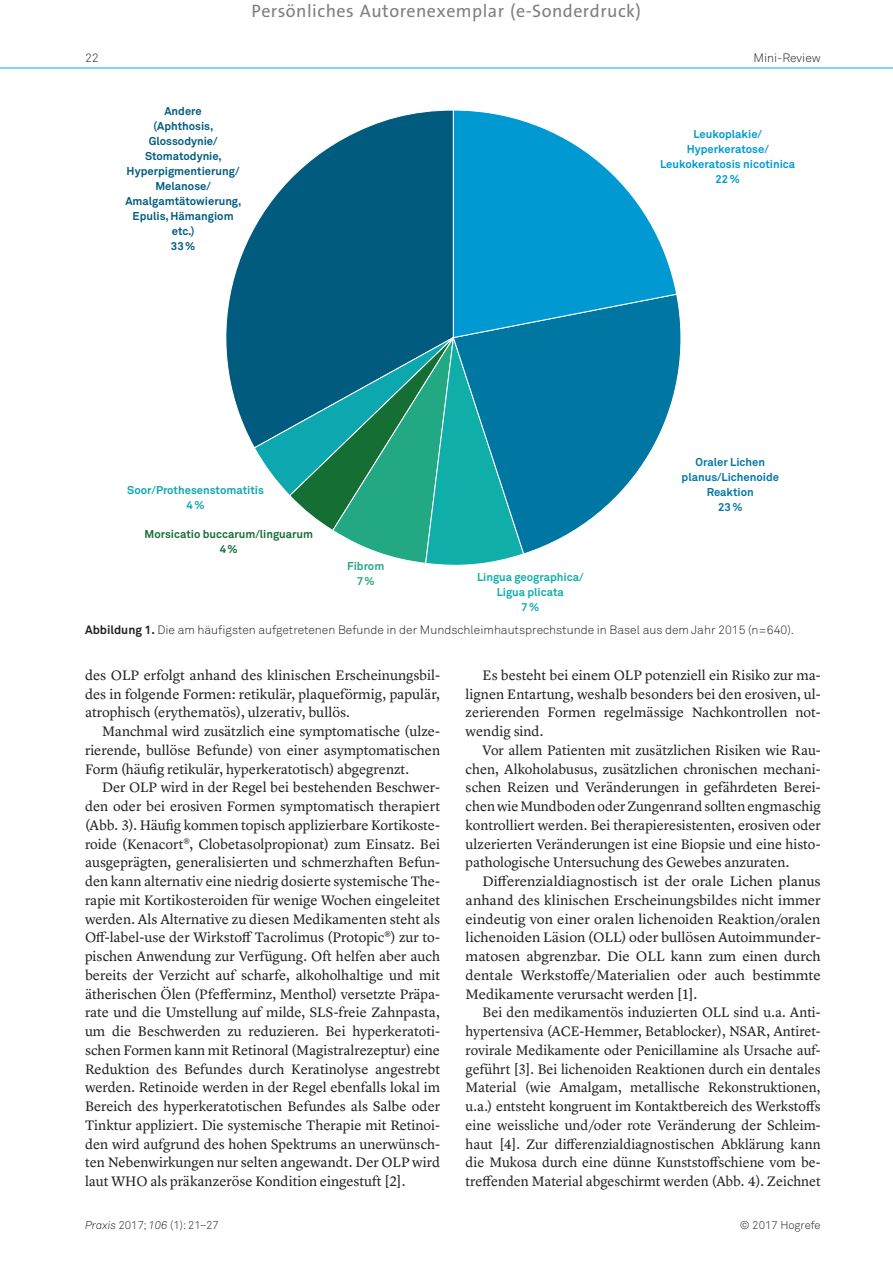
<style>
.page{position:relative;width:893px;height:1263px;background:#fff}
.page>*{position:absolute;margin:0;border:0;box-sizing:border-box;transform-origin:0 0}
.t1{font:18px "The Sans B5 Plain";letter-spacing:.025em;color:#7f7f7f}
.t2{font:14.25px/18.8px "Lyon Text";color:#231f20;text-align:justify}
.t3{font:300 12px "Akkurat Pro";color:#231f20}
.t4{font:700 11.25px/15px "Akkurat Pro";color:#005b7f;text-align:center}
.t5{font:700 11.25px/15px "Akkurat Pro";color:#0099d1;text-align:center}
.t6{font:700 11.25px/15px "Akkurat Pro";color:#0076a3;text-align:center}
.t7{font:300 11.25px "Akkurat Pro";color:#231f20}
.t8{font:700 11.25px/15px "Akkurat Pro";color:#10aea9;text-align:center}
.t9{font:700 11.25px/15px "Akkurat Pro";color:#156f34;text-align:center}
.t10{font:700 11.25px/15px "Akkurat Pro";color:#0ca7af;text-align:center}
.t11{font:700 11.25px/15px "Akkurat Pro";color:#23a884;text-align:center}
.s1{font-weight:700}
.s2{font-style:italic}
</style>
<div class="page">
<hr style="left:0;top:68px;width:892px;height:1px;background:#00aeef">
<svg style="left:225px;top:110px;width:227px;height:334px"></svg>
<svg style="left:253px;top:336px;width:267px;height:229px"></svg>
<svg style="left:452px;top:302px;width:229px;height:253px"></svg>
<svg style="left:452px;top:110px;width:226px;height:229px"></svg>
<p class="t1" style="left:251px;top:1px;width:391px">Persönliches Autorenexemplar (e-Sonderdruck)</p>
<p class="t3" style="left:85px;top:51px;width:15px">22</p>
<p class="t3" style="left:753px;top:51px;width:69px">Mini-Review</p>
<p class="t4" style="left:125px;top:104px;width:118px">Andere<br>(Aphthosis,<br>Glossodynie/<br>Stomatodynie,<br>Hyperpigmentierung/<br>Melanose/<br>Amalgamtätowierung,<br>Epulis, Hämangiom etc.)<br>33%</p>
<p class="t10" style="left:127px;top:483px;width:138px">Soor/Prothesenstomatitis<br>4%</p>
<p class="t9" style="left:144px;top:527px;width:170px">Morsicatio buccarum/linguarum<br>4%</p>
<p class="t11" style="left:347px;top:558px;width:39px">Fibrom<br>7%</p>
<p class="t5" style="left:660px;top:126px;width:137px">Leukoplakie/<br>Hyperkeratose/<br>Leukokeratosis nicotinica<br>22%</p>
<p class="t8" style="left:477px;top:569px;width:108px">Lingua geographica/<br>Ligua plicata<br>7%</p>
<p class="t6" style="left:682px;top:455px;width:99px">Oraler Lichen planus/Lichenoide<br>Reaktion<br>23%</p>
<p class="t3" style="left:85px;top:623px;width:710px"><span class="s1">Abbildung 1.</span> Die am häufigsten aufgetretenen Befunde in der Mundschleimhautsprechstunde in Basel aus dem Jahr 2015 (n=640).</p>
<p class="t2" style="left:85px;top:664px;width:357px">des OLP erfolgt anhand des klinischen Erscheinungsbil&shy;des in folgende Formen: retikulär, plaqueförmig, papulär, atrophisch (erythematös), ulzerativ, bullös.</p>
<p class="t2" style="left:85px;top:721px;width:357px;text-indent:17px">Manchmal wird zusätzlich eine symptomatische (ulze&shy;rierende, bullöse Befunde) von einer asymptomatischen Form (häufig retikulär, hyperkeratotisch) abgegrenzt.</p>
<p class="t2" style="left:85px;top:777px;width:357px;text-indent:17px">Der OLP wird in der Regel bei bestehenden Beschwer&shy;den oder bei erosiven Formen symptomatisch therapiert (Abb. 3). Häufig kommen topisch applizierbare Kortikoste&shy;roide (Kenacort®, Clobetasolpropionat) zum Einsatz. Bei ausgeprägten, generalisierten und schmerzhaften Befun&shy;den kann alternativ eine niedrig dosierte systemische The&shy;rapie mit Kortikosteroiden für wenige Wochen eingeleitet werden. Als Alternative zu diesen Medikamenten steht als Off-label-use der Wirkstoff Tacrolimus (Protopic®) zur to&shy;pischen Anwendung zur Verfügung. Oft helfen aber auch bereits der Verzicht auf scharfe, alkoholhaltige und mit ätherischen Ölen (Pfefferminz, Menthol) versetzte Präpa&shy;rate und die Umstellung auf milde, SLS-freie Zahnpasta, um die Beschwerden zu reduzieren. Bei hyperkeratoti&shy;schen Formen kann mit Retinoral (Magistralrezeptur) eine Reduktion des Befundes durch Keratinolyse angestrebt werden. Retinoide werden in der Regel ebenfalls lokal im Bereich des hyperkeratotischen Befundes als Salbe oder Tinktur appliziert. Die systemische Therapie mit Retinoi&shy;den wird aufgrund des hohen Spektrums an unerwünsch&shy;ten Nebenwirkungen nur selten angewandt. Der OLP wird laut WHO als präkanzeröse Kondition eingestuft [2].</p>
<p class="t2" style="left:466px;top:664px;width:357px;text-indent:17px">Es besteht bei einem OLP potenziell ein Risiko zur ma&shy;lignen Entartung, weshalb besonders bei den erosiven, ul&shy;zerierenden Formen regelmässige Nachkontrollen not&shy;wendig sind.</p>
<p class="t2" style="left:466px;top:739px;width:357px;text-indent:17px">Vor allem Patienten mit zusätzlichen Risiken wie Rau&shy;chen, Alkoholabusus, zusätzlichen chronischen mechani&shy;schen Reizen und Veränderungen in gefährdeten Berei&shy;chen wie Mundboden oder Zungenrand sollten engmaschig kontrolliert werden. Bei therapieresistenten, erosiven oder ulzerierten Veränderungen ist eine Biopsie und eine histo&shy;pathologische Untersuchung des Gewebes anzuraten.</p>
<p class="t2" style="left:466px;top:871px;width:357px;text-indent:17px">Differenzialdiagnostisch ist der orale Lichen planus anhand des klinischen Erscheinungsbildes nicht immer eindeutig von einer oralen lichenoiden Reaktion/oralen lichenoiden Läsion (OLL) oder bullösen Autoimmunder&shy;matosen abgrenzbar. Die OLL kann zum einen durch dentale Werkstoffe/Materialien oder auch bestimmte Medikamente verursacht werden [1].</p>
<p class="t2" style="left:466px;top:1002px;width:357px;text-indent:17px">Bei den medikamentös induzierten OLL sind u.a. Anti&shy;hypertensiva (ACE-Hemmer, Betablocker), NSAR, Antiret&shy;rovirale Medikamente oder Penicillamine als Ursache auf&shy;geführt [3]. Bei lichenoiden Reaktionen durch ein dentales Material (wie Amalgam, metallische Rekonstruktionen, u.a.) entsteht kongruent im Kontaktbereich des Werkstoffs eine weissliche und/oder rote Veränderung der Schleim&shy;haut [4]. Zur differenzialdiagnostischen Abklärung kann die Mukosa durch eine dünne Kunststoffschiene vom be&shy;treffenden Material abgeschirmt werden (Abb. 4). Zeichnet</p>
<p class="t7" style="left:85px;top:1219px;width:135px"><span class="s2">Praxis</span> 2017; <span class="s2">106</span> (1): 21–27</p>
<p class="t7" style="left:740px;top:1219px;width:82px">© 2017 Hogrefe</p>
</div>
